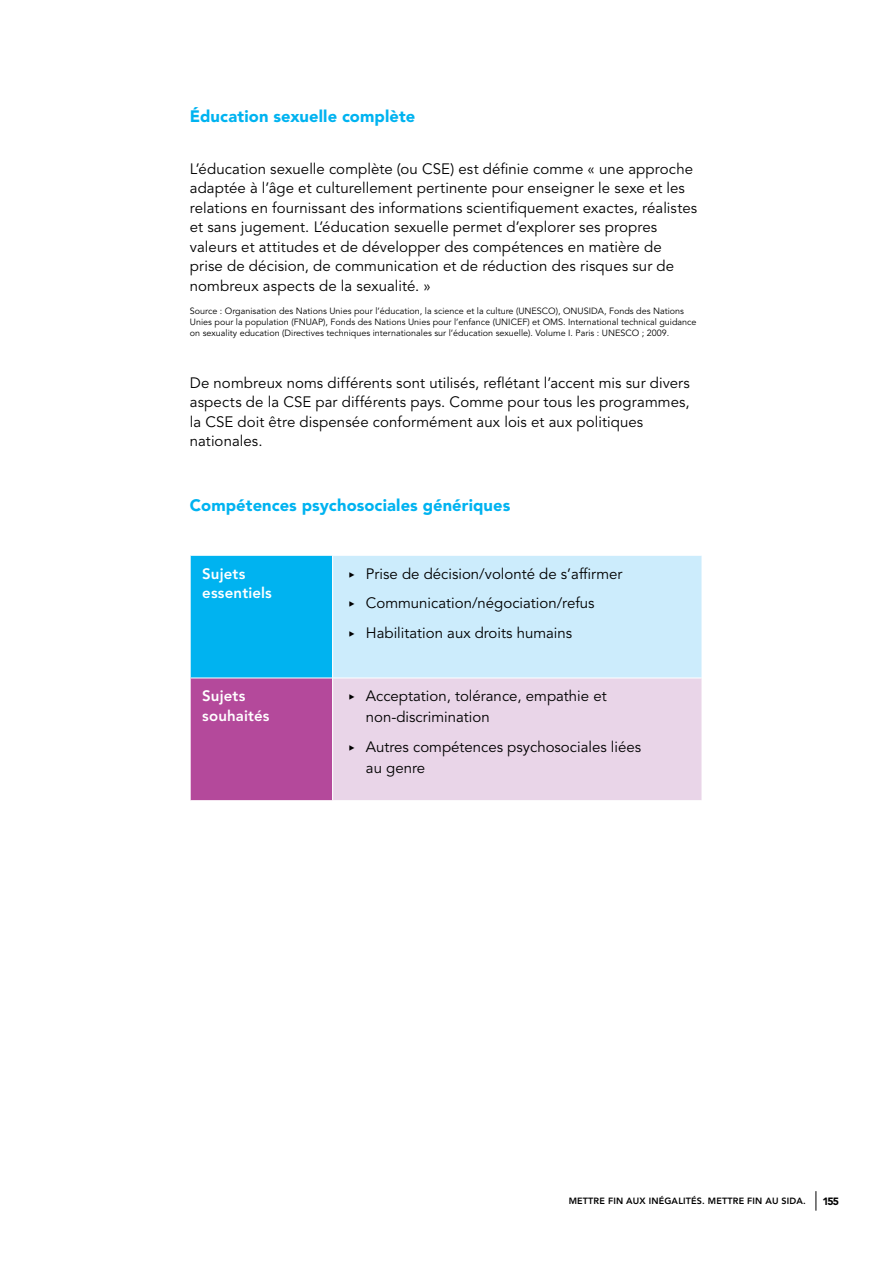
<style>
.page{position:relative;width:893px;height:1263px;background:#fff}
.page>*{position:absolute;margin:0;border:0;box-sizing:border-box;transform-origin:0 0}
.t1{font:900 16.5px "Avenir LT Std";letter-spacing:.005em;color:#00b3f0}
.t2{font:15px/19.5px "Avenir LT Std";letter-spacing:.005em;color:#000}
.t3{font:800 15px/19.5px "Avenir LT Std";letter-spacing:.01em;color:#fff}
.t4{font:900 10.5px "Avenir LT Std";color:#000}
.t5{font:9px/10.8px "Avenir LT Std";color:#000}
.t6{font:800 9px "Avenir LT Std";letter-spacing:.02em;color:#000}
.s1{font-family:"Vialog LT Signs Arrows Four"}
</style>
<div class="page">
<svg style="left:815px;top:1191px;width:1px;height:20px"></svg>
<div style="left:190px;top:555px;width:143px;height:123px;background:#00b3f0"></div>
<div style="left:333px;top:555px;width:369px;height:123px;background:#ccecfc"></div>
<div style="left:190px;top:678px;width:143px;height:123px;background:#b4499b"></div>
<div style="left:333px;top:678px;width:369px;height:123px;background:#e9d5e8"></div>
<hr style="left:190px;top:555px;width:143px;height:1px;background:#fff">
<hr style="left:190px;top:556px;width:1px;height:122px;background:#fff">
<hr style="left:333px;top:555px;width:369px;height:1px;background:#fff">
<hr style="left:332px;top:556px;width:1px;height:122px;background:#fff">
<hr style="left:190px;top:678px;width:143px;height:1px;background:#fff">
<hr style="left:190px;top:678px;width:1px;height:122px;background:#fff">
<hr style="left:333px;top:678px;width:369px;height:1px;background:#fff">
<hr style="left:332px;top:678px;width:1px;height:122px;background:#fff">
<hr style="left:190px;top:800px;width:143px;height:1px;background:#fff">
<hr style="left:333px;top:800px;width:369px;height:1px;background:#fff">
<p class="t1" style="left:190px;top:106px;width:227px">Éducation sexuelle complète</p>
<p class="t2" style="left:190px;top:159px;width:509px">L’éducation sexuelle complète (ou CSE) est définie comme « une approche adaptée à l’âge et culturellement pertinente pour enseigner le sexe et les relations en fournissant des informations scientifiquement exactes, réalistes et sans jugement. L’éducation sexuelle permet d’explorer ses propres valeurs et attitudes et de développer des compétences en matière de prise de décision, de communication et de réduction des risques sur de nombreux aspects de la sexualité. »</p>
<p class="t5" style="left:190px;top:306px;width:508px">Source : Organisation des Nations Unies pour l’éducation, la science et la culture (UNESCO), ONUSIDA, Fonds des Nations<br>Unies pour la population (FNUAP), Fonds des Nations Unies pour l’enfance (UNICEF) et OMS. International technical guidance on sexuality education (Directives techniques internationales sur l’éducation sexuelle). Volume I. Paris : UNESCO ; 2009.</p>
<p class="t2" style="left:190px;top:373px;width:502px">De nombreux noms différents sont utilisés, reflétant l’accent mis sur divers aspects de la CSE par différents pays. Comme pour tous les programmes, la CSE doit être dispensée conformément aux lois et aux politiques nationales.</p>
<p class="t1" style="left:190px;top:495px;width:322px">Compétences psychosociales génériques</p>
<p class="t3" style="left:202px;top:564px;width:71px">Sujets essentiels</p>
<p class="t2" style="left:345px;top:559px;width:279px;line-height:29.5px"><span class="s1">&gt;</span> Prise de décision/volonté de s’affirmer <span class="s1">&gt;</span> Communication/négociation/refus<br><span class="s1">&gt;</span> Habilitation aux droits humains</p>
<p class="t3" style="left:202px;top:686px;width:69px">Sujets souhaités</p>
<p class="t2" style="left:366px;top:686px;width:242px;line-height:21px;text-indent:-21px"><span class="s1">&gt;</span> Acceptation, tolérance, empathie et non-discrimination</p>
<p class="t2" style="left:366px;top:737px;width:277px;line-height:21px;text-indent:-21px"><span class="s1">&gt;</span> Autres compétences psychosociales liées au genre</p>
<p class="t6" style="left:569px;top:1196px;width:239px">METTRE FIN AUX INÉGALITÉS. METTRE FIN AU SIDA.</p>
<p class="t4" style="left:822px;top:1195px;width:18px">155</p>
</div>
